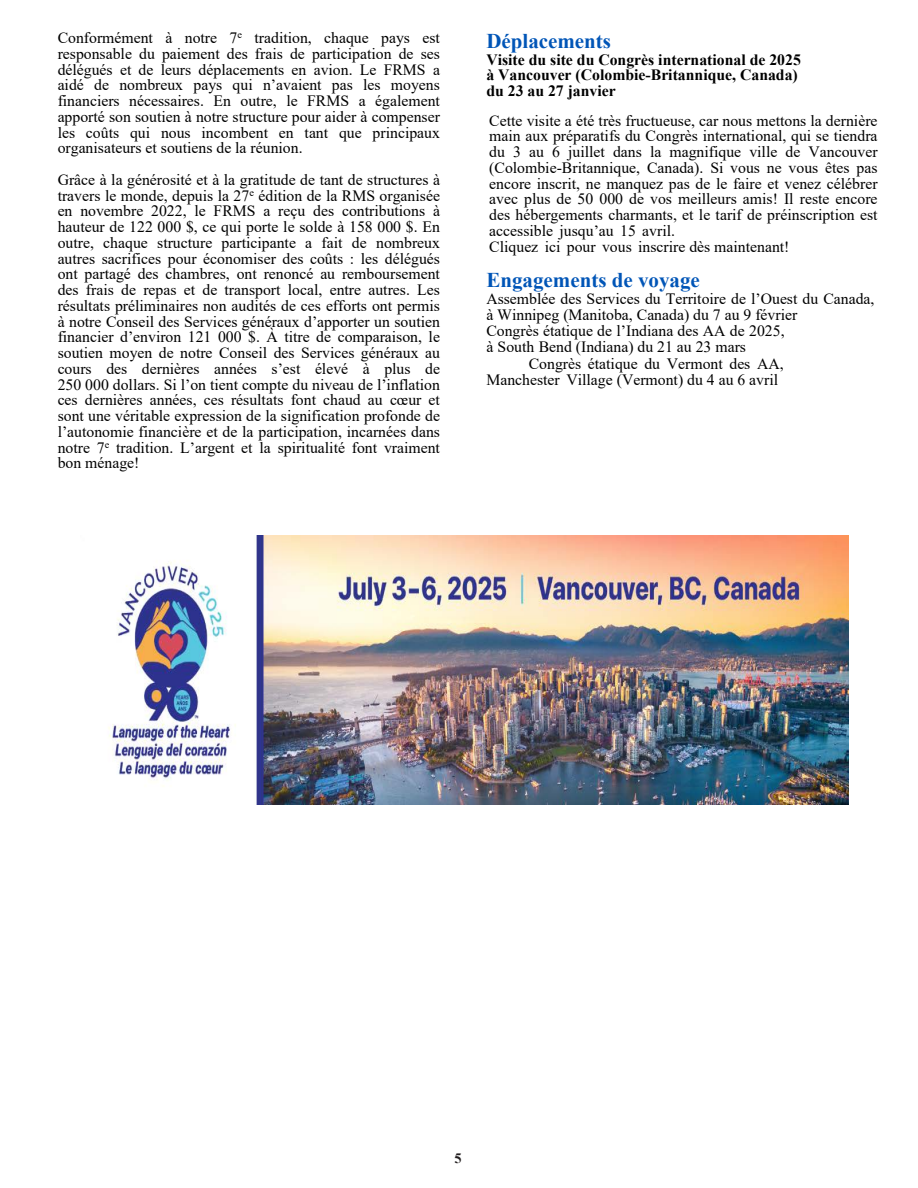
<style>
.page{position:relative;width:918px;height:1188px;background:#fff}
.page>*{position:absolute;margin:0;border:0;box-sizing:border-box;transform-origin:0 0}
.t1{font:700 21px "Times New Roman";color:#0055b7}
.t2{font:15.75px/15.8px "Times New Roman";color:#000;text-align:justify}
.t3{font:700 15.75px/15.8px "Times New Roman";color:#000}
.t4{font:700 14.25px "Times New Roman";color:#231f20}
</style>
<div class="page">
<img style="left:108px;top:536px;width:740px;height:268px">
<p class="t2" style="left:58px;top:29px;width:384px">Conformément à notre 7<sup>e</sup> tradition, chaque pays est responsable du paiement des frais de participation de ses délégués et de leurs déplacements en avion. Le FRMS a aidé de nombreux pays qui n’avaient pas les moyens financiers nécessaires. En outre, le FRMS a également apporté son soutien à notre structure pour aider à compenser les coûts qui nous incombent en tant que principaux organisateurs et soutiens de la réunion.</p>
<p class="t2" style="left:58px;top:171px;width:384px">Grâce à la générosité et à la gratitude de tant de structures à travers le monde, depuis la 27<sup>e</sup> édition de la RMS organisée en novembre 2022, le FRMS a reçu des contributions à hauteur de 122 000 $, ce qui porte le solde à 158 000 $. En outre, chaque structure participante a fait de nombreux autres sacrifices pour économiser des coûts : les délégués ont partagé des chambres, ont renoncé au remboursement des frais de repas et de transport local, entre autres. Les résultats préliminaires non audités de ces efforts ont permis à notre Conseil des Services généraux d’apporter un soutien financier d’environ 121 000 $. À titre de comparaison, le soutien moyen de notre Conseil des Services généraux au cours des dernières années s’est élevé à plus de 250 000 dollars. Si l’on tient compte du niveau de l’inflation ces dernières années, ces résultats font chaud au cœur et sont une véritable expression de la signification profonde de l’autonomie financière et de la participation, incarnées dans notre 7<sup>e</sup> tradition. L’argent et la spiritualité font vraiment bon ménage!</p>
<h1 class="t1" style="left:486px;top:26px;width:126px">Déplacements</h1>
<p class="t3" style="left:486px;top:51px;width:316px">Visite du site du Congrès international de 2025 à Vancouver (Colombie-Britannique, Canada) du 23 au 27 janvier</p>
<p class="t2" style="left:489px;top:112px;width:390px;text-align:left">Cette visite a été très fructueuse, car nous mettons la dernière main aux préparatifs du Congrès international, qui se tiendra du 3 au 6 juillet dans la magnifique ville de Vancouver (Colombie-Britannique, Canada). Si vous ne vous êtes pas encore inscrit, ne manquez pas de le faire et venez célébrer avec plus de 50 000 de vos meilleurs amis! Il reste encore des hébergements charmants, et le tarif de préinscription est accessible jusqu’au 15 avril.<br>Cliquez ici pour vous inscrire dès maintenant!</p>
<h1 class="t1" style="left:486px;top:265px;width:215px">Engagements de voyage</h1>
<p class="t2" style="left:486px;top:291px;width:390px">Assemblée des Services du Territoire de l’Ouest du Canada,</p>
<p class="t2" style="left:486px;top:307px;width:312px">à Winnipeg (Manitoba, Canada) du 7 au 9 février</p>
<p class="t2" style="left:486px;top:323px;width:300px">Congrès étatique de l’Indiana des AA de 2025,</p>
<p class="t2" style="left:486px;top:339px;width:261px">à South Bend (Indiana) du 21 au 23 mars</p>
<p class="t2" style="left:529px;top:355px;width:257px">Congrès étatique du Vermont des AA,</p>
<p class="t2" style="left:486px;top:371px;width:293px">Manchester Village (Vermont) du 4 au 6 avril</p>
<p class="t4" style="left:455px;top:1148px;width:9px">5</p>
</div>
